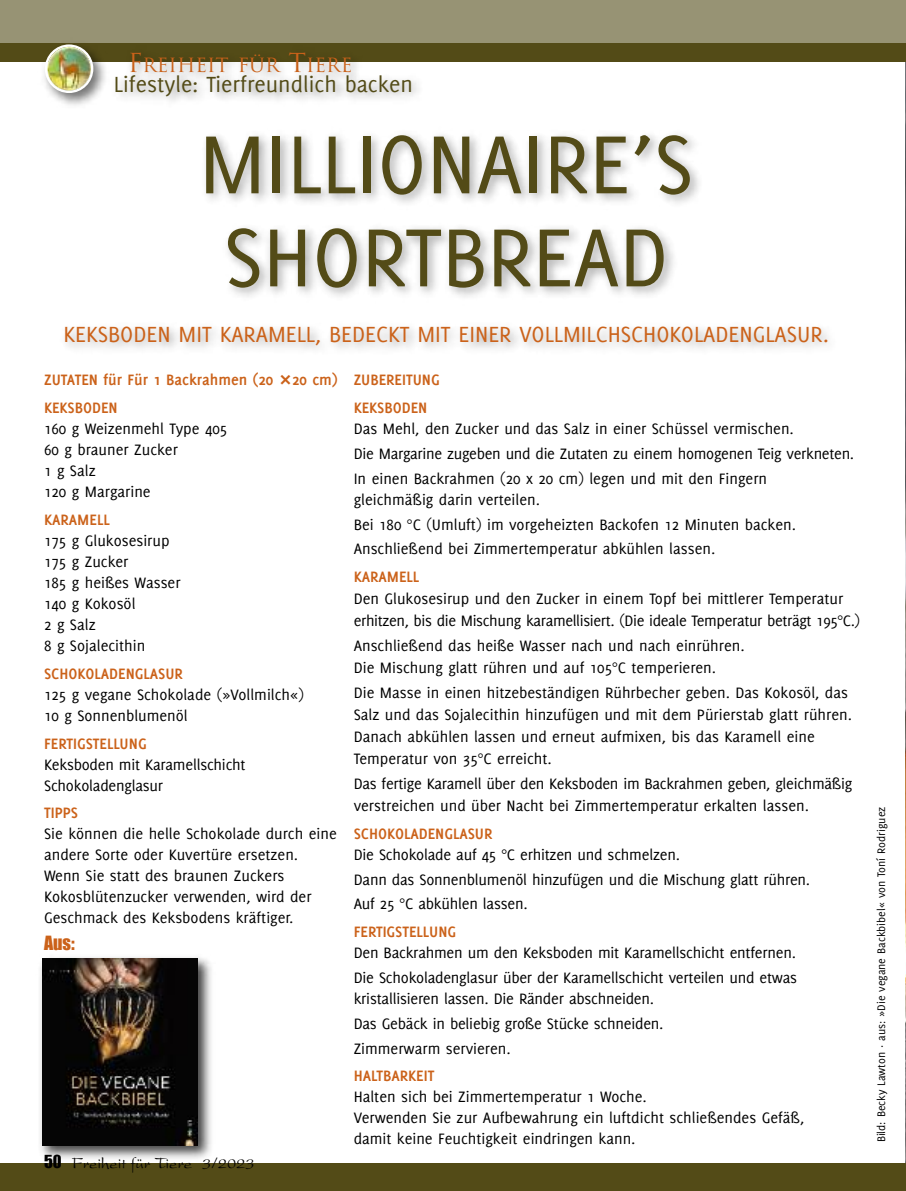
<style>
.page{position:relative;width:906px;height:1191px;background:#fff}
.page>*{position:absolute;margin:0;border:0;box-sizing:border-box;transform-origin:0 0}
.t1{font:90px/93px "Delicious";color:#534b17}
.t2{font:24px "Delicious";color:#cb621a}
.t3{font:24px "Delicious";color:#534b17}
.t4{font:19.2px "Trajan";color:#cb621a}
.t5{font:18px "Impact";color:#cb621a}
.t6{font:16.5px/21px "Delicious";color:#000}
.t7{font:700 16.5px/27.8px "Delicious";color:#cb621a}
.t8{font:16.5px/21.8px "Delicious";letter-spacing:-.025em;color:#000}
.t9{font:16.5px/21.8px "Delicious";letter-spacing:-.02em;color:#000}
.t10{font:16.5px "President";color:#000}
.t11{font:12px "Delicious";color:#000}
.s1{font-size:25.5px}
.s2{font-family:"Tahoma"}
.s3{font-family:"Impact"}
</style>
<div class="page">
<img style="left:905px;top:61px;width:1px;height:1102px">
<div style="left:0;top:1163px;width:906px;height:28px;background:#534b17"></div>
<div style="left:0;top:0;width:906px;height:44px;background:#979374"></div>
<div style="left:0;top:43px;width:906px;height:18px;background:#534b17"></div>
<img style="left:40px;top:44px;width:64px;height:59px">
<img style="left:104px;top:61px;width:744px;height:40px">
<img style="left:40px;top:957px;width:172px;height:202px">
<img style="left:43px;top:959px;width:154px;height:186px">
<p class="t4" style="left:128px;top:54px;width:226px"><span class="s1">F</span>REIHEIT FÜR <span class="s1">T</span>IERE</p>
<h2 class="t3" style="left:114px;top:75px;width:300px">Lifestyle: Tierfreundlich backen</h2>
<h1 class="t1" style="left:199px;top:123px;width:496px">MILLIONAIRE’S<br>SHORTBREAD</h1>
<h2 class="t2" style="left:64px;top:325px;width:767px">KEKSBODEN MIT KARAMELL, BEDECKT MIT EINER VOLLMILCHSCHOKOLADENGLASUR.</h2>
<p class="t7" style="left:44px;top:367px;width:295px">ZUTATEN für Für 1 Backrahmen (20 <span class="s2">×</span>20 cm)<br>KEKSBODEN</p>
<p class="t6" style="left:44px;top:419px;width:185px">160 g Weizenmehl Type 405<br>60 g brauner Zucker<br>1 g Salz<br>120 g Margarine</p>
<p class="t7" style="left:44px;top:507px;width:67px">KARAMELL</p>
<p class="t6" style="left:44px;top:531px;width:138px">175 g Glukosesirup<br>175 g Zucker<br>185 g heißes Wasser<br>140 g Kokosöl<br>2 g Salz<br>8 g Sojalecithin</p>
<p class="t7" style="left:44px;top:660px;width:140px">SCHOKOLADENGLASUR</p>
<p class="t6" style="left:44px;top:685px;width:261px">125 g vegane Schokolade (»Vollmilch«)<br>10 g Sonnenblumenöl</p>
<p class="t7" style="left:44px;top:730px;width:104px">FERTIGSTELLUNG</p>
<p class="t6" style="left:44px;top:755px;width:203px">Keksboden mit Karamellschicht<br>Schokoladenglasur</p>
<p class="t7" style="left:44px;top:799px;width:35px">TIPPS</p>
<p class="t6" style="left:44px;top:824px;width:294px">Sie können die helle Schokolade durch eine andere Sorte oder Kuvertüre ersetzen.<br>Wenn Sie statt des braunen Zuckers Kokosblütenzucker verwenden, wird der Geschmack des Keksbodens kräftiger.</p>
<p class="t7" style="left:354px;top:367px;width:87px">ZUBEREITUNG<br>KEKSBODEN</p>
<p class="t6" style="left:354px;top:417px;width:502px;line-height:24.8px">Das Mehl, den Zucker und das Salz in einer Schüssel vermischen.<br>Die Margarine zugeben und die Zutaten zu einem homogenen Teig verkneten.<br>In einen Backrahmen (20 x 20 cm) legen und mit den Fingern</p>
<p class="t6" style="left:354px;top:488px;width:444px;line-height:24.8px">gleichmäßig darin verteilen.<br>Bei 180 °C (Umluft) im vorgeheizten Backofen 12 Minuten backen.<br>Anschließend bei Zimmertemperatur abkühlen lassen.</p>
<p class="t7" style="left:354px;top:564px;width:67px">KARAMELL</p>
<p class="t8" style="left:354px;top:588px;width:508px">Den Glukosesirup und den Zucker in einem Topf bei mittlerer Temperatur erhitzen, bis die Mischung karamellisiert. (Die ideale Temperatur beträgt 195°C.)</p>
<p class="t6" style="left:354px;top:636px;width:392px;line-height:21.8px">Anschließend das heiße Wasser nach und nach einrühren.<br>Die Mischung glatt rühren und auf 105°C temperieren.</p>
<p class="t6" style="left:354px;top:683px;width:500px;line-height:21.8px">Die Masse in einen hitzebeständigen Rührbecher geben. Das Kokosöl, das Salz und das Sojalecithin hinzufügen und mit dem Pürierstab glatt rühren.<br>Danach abkühlen lassen und erneut aufmixen, bis das Karamell eine Temperatur von 35°C erreicht.</p>
<p class="t9" style="left:354px;top:774px;width:500px">Das fertige Karamell über den Keksboden im Backrahmen geben, gleichmäßig verstreichen und über Nacht bei Zimmertemperatur erkalten lassen.</p>
<p class="t7" style="left:354px;top:820px;width:140px">SCHOKOLADENGLASUR</p>
<p class="t6" style="left:354px;top:843px;width:458px;line-height:24.8px">Die Schokolade auf 45 °C erhitzen und schmelzen.<br>Dann das Sonnenblumenöl hinzufügen und die Mischung glatt rühren.<br>Auf 25 °C abkühlen lassen.</p>
<p class="t7" style="left:354px;top:919px;width:104px">FERTIGSTELLUNG</p>
<p class="t6" style="left:354px;top:941px;width:445px;line-height:24.8px">Den Backrahmen um den Keksboden mit Karamellschicht entfernen.<br>Die Schokoladenglasur über der Karamellschicht verteilen und etwas</p>
<p class="t6" style="left:354px;top:987px;width:311px;line-height:24.8px">kristallisieren lassen. Die Ränder abschneiden.<br>Das Gebäck in beliebig große Stücke schneiden.<br>Zimmerwarm servieren.</p>
<p class="t7" style="left:354px;top:1062px;width:82px">HALTBARKEIT</p>
<p class="t6" style="left:354px;top:1086px;width:452px">Halten sich bei Zimmertemperatur 1 Woche.<br>Verwenden Sie zur Aufbewahrung ein luftdicht schließendes Gefäß, damit keine Feuchtigkeit eindringen kann.</p>
<p class="t5" style="left:44px;top:932px;width:32px">Aus:</p>
<p class="t10" style="left:44px;top:1158px;width:212px"><span class="s3">50</span> Freiheit für Tiere 3/2023</p>
<p class="t11" style="left:877px;top:1142px;width:337px;rotate:-90deg">Bild: Becky Lawton · aus: »Die vegane Backbibel« von Toní Rodriguez</p>
</div>
